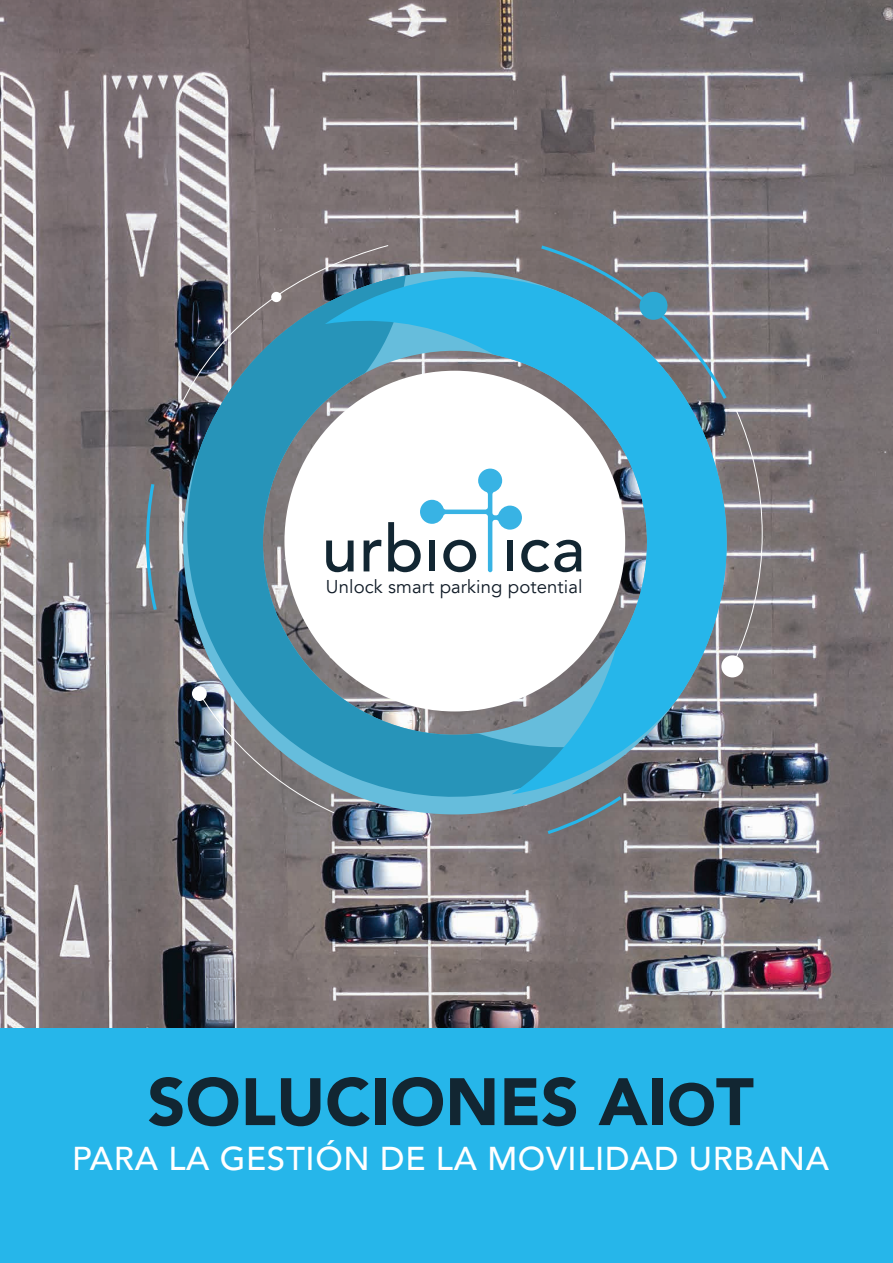
<style>
.page{position:relative;width:893px;height:1263px;background:#fff}
.page>*{position:absolute;margin:0;border:0;box-sizing:border-box;transform-origin:0 0}
.t1{font:900 66.15px "Avenir";color:#122632}
.t2{font:500 33px "Avenir";letter-spacing:.02em;color:#fff}
.t3{font:18.6px "Avenir LT";letter-spacing:.005em;color:#101b27}
.s1{font-size:58.5px}
</style>
<div class="page">
<img style="left:0;top:0;width:893px;height:1028px">
<svg style="left:183px;top:455px;width:361px;height:359px;background:#458ca7"></svg>
<svg style="left:325px;top:271px;width:402px;height:523px;background:#499ebf"></svg>
<svg style="left:179px;top:245px;width:229px;height:210px;background:#527f92"></svg>
<svg style="left:731px;top:409px;width:32px;height:258px;background:#898284"></svg>
<svg style="left:199px;top:693px;width:136px;height:121px;background:#698c9b"></svg>
<div style="left:271px;top:292px;width:10px;height:10px;background:#fff;border-radius:50%"></div>
<div style="left:721px;top:655px;width:22px;height:22px;background:#fff;border-radius:50%"></div>
<div style="left:192px;top:686px;width:15px;height:15px;background:#fff;border-radius:50%"></div>
<svg style="left:538px;top:243px;width:191px;height:159px;background:#608fa3"></svg>
<svg style="left:145px;top:481px;width:14px;height:132px;background:#6c8793"></svg>
<svg style="left:544px;top:793px;width:81px;height:43px;background:#71757b"></svg>
<div style="left:639px;top:292px;width:28px;height:28px;background:#2ca9d4;border-radius:50%"></div>
<div style="left:284px;top:371px;width:341px;height:340px;background:#fff;border-radius:50%"></div>
<div style="left:0;top:1028px;width:893px;height:235px;background:#26b6ea"></div>
<svg style="left:326px;top:540px;width:28px;height:32px"></svg>
<svg style="left:364px;top:540px;width:17px;height:31px"></svg>
<svg style="left:388px;top:469px;width:193px;height:103px"></svg>
<p class="t3" style="left:326px;top:576px;width:258px">Unlock smart parking potential</p>
<h1 class="t1" style="left:147px;top:1045px;width:608px">SOLUCIONES AI<span class="s1">O</span>T</h1>
<p class="t2" style="left:72px;top:1130px;width:758px">PARA LA GESTIÓN DE LA MOVILIDAD URBANA</p>
</div>
